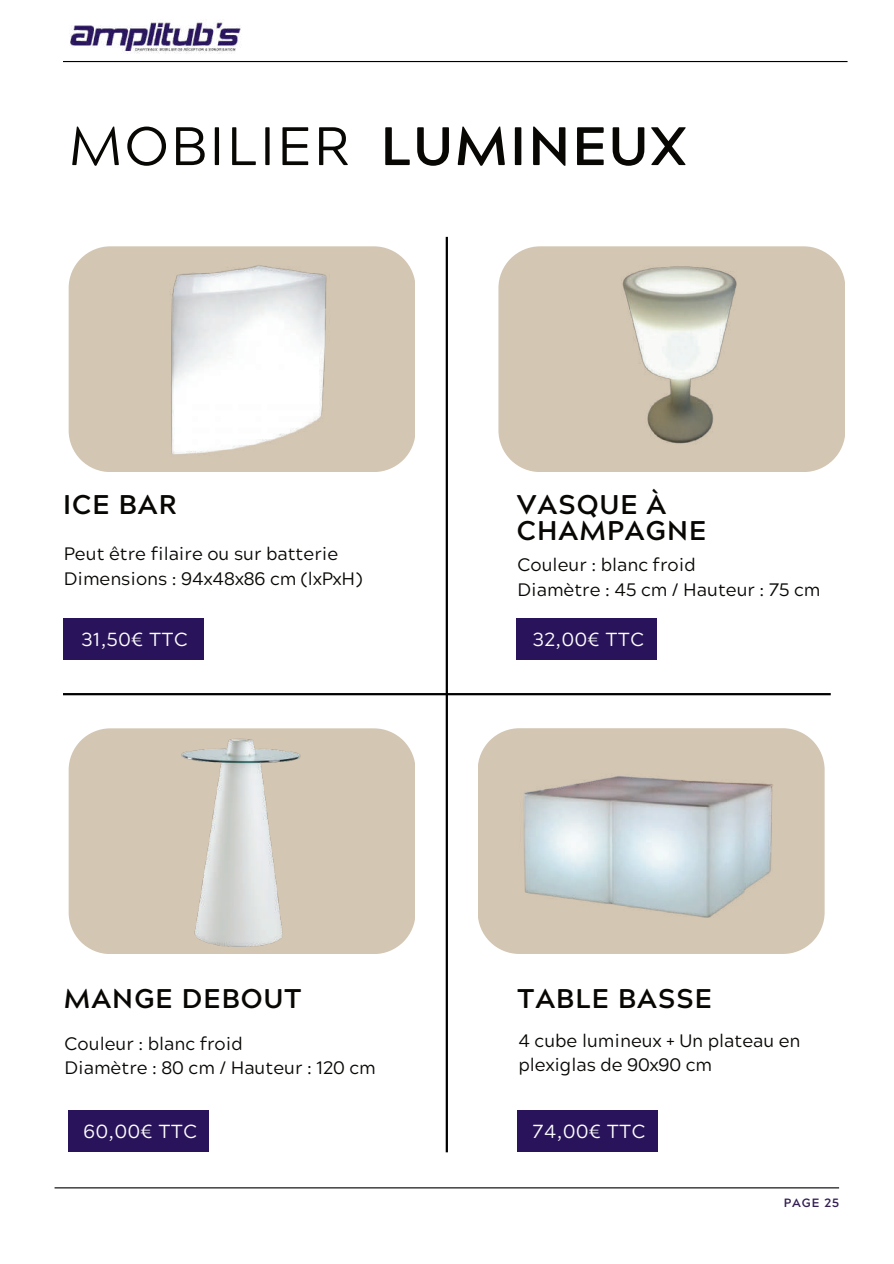
<style>
.page{position:relative;width:894px;height:1264px;background:#fff}
.page>*{position:absolute;margin:0;border:0;box-sizing:border-box;transform-origin:0 0}
.t1{font:54px "Acherus Grotesque";letter-spacing:.04em;color:#080704}
.t2{font:700 27px/25.8px "Acherus Grotesque";letter-spacing:.04em;color:#080704}
.t3{font:18.9px "Acherus Grotesque";letter-spacing:.04em;color:#fff}
.t4{font:18px/24.8px "Acherus Grotesque";color:#080704}
.t5{font:700 12px "Acherus Grotesque";letter-spacing:.08em;color:#341e54}
.s1{font-weight:700}
</style>
<div class="page">
<hr style="left:63px;top:61px;width:784px;height:1px;background:#000">
<hr style="left:55px;top:1187px;width:783px;height:1px;background:#000">
<hr style="left:445px;top:237px;width:3px;height:915px;background:#000">
<hr style="left:63px;top:693px;width:767px;height:2px;background:#000">
<div style="left:69px;top:246px;width:346px;height:226px;background:#d3c6b3"></div>
<div style="left:478px;top:728px;width:346px;height:225px;background:#d3c6b3"></div>
<div style="left:69px;top:728px;width:346px;height:226px;background:#d3c6b3"></div>
<div style="left:498px;top:246px;width:346px;height:226px;background:#d3c6b3"></div>
<img style="left:157px;top:246px;width:182px;height:215px">
<img style="left:609px;top:260px;width:128px;height:200px">
<img style="left:170px;top:733px;width:141px;height:215px">
<img style="left:507px;top:750px;width:287px;height:181px">
<div style="left:63px;top:618px;width:140px;height:42px;background:#29145b"></div>
<div style="left:516px;top:618px;width:141px;height:42px;background:#29145b"></div>
<div style="left:69px;top:1110px;width:140px;height:42px;background:#29145b"></div>
<div style="left:517px;top:1110px;width:140px;height:42px;background:#29145b"></div>
<img style="left:70px;top:22px;width:171px;height:32px">
<h1 class="t1" style="left:69px;top:101px;width:619px">MOBILIER <span class="s1">LUMINEUX</span></h1>
<h2 class="t2" style="left:63px;top:490px;width:115px">ICE BAR</h2>
<p class="t4" style="left:64px;top:540px;width:300px">Peut être filaire ou sur batterie<br>Dimensions : 94x48x86 cm (lxPxH)</p>
<h2 class="t2" style="left:516px;top:490px;width:191px">VASQUE À<br>CHAMPAGNE</h2>
<p class="t4" style="left:517px;top:551px;width:304px">Couleur : blanc froid<br>Diamètre : 45 cm / Hauteur : 75 cm</p>
<p class="t3" style="left:81px;top:623px;width:108px">31,50€ TTC</p>
<p class="t3" style="left:532px;top:623px;width:113px">32,00€ TTC</p>
<h2 class="t2" style="left:64px;top:984px;width:239px">MANGE DEBOUT</h2>
<h2 class="t2" style="left:517px;top:984px;width:196px">TABLE BASSE</h2>
<p class="t4" style="left:65px;top:1030px;width:312px">Couleur : blanc froid<br>Diamètre : 80 cm / Hauteur : 120 cm</p>
<p class="t4" style="left:518px;top:1026px;width:283px">4 cube lumineux + Un plateau en plexiglas de 90x90 cm</p>
<p class="t3" style="left:83px;top:1115px;width:115px">60,00€ TTC</p>
<p class="t3" style="left:532px;top:1115px;width:114px">74,00€ TTC</p>
<p class="t5" style="left:783px;top:1192px;width:57px">PAGE 25</p>
</div>
